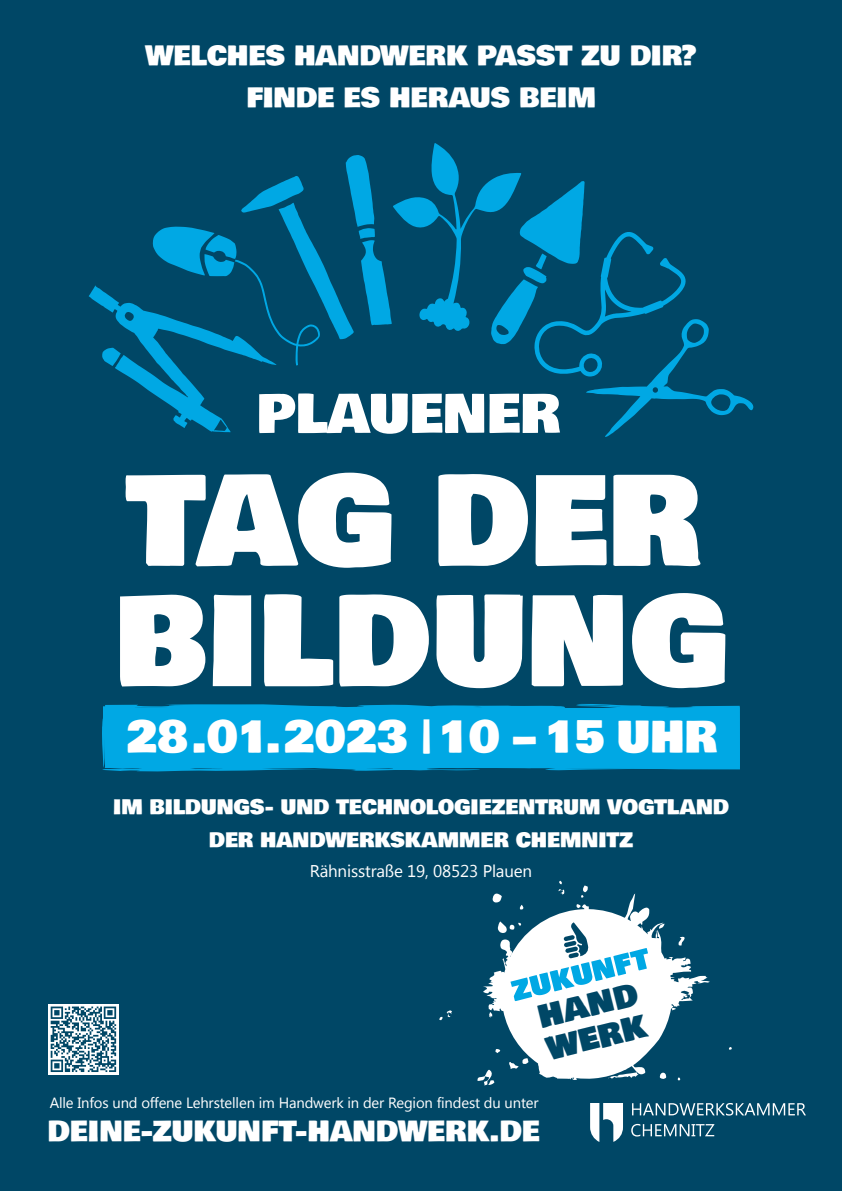
<style>
.page{position:relative;width:842px;height:1191px;background:#004766}
.page>*{position:absolute;margin:0;border:0;box-sizing:border-box;transform-origin:0 0}
.t1{font:52.2px "Bowlby One";color:#fff}
.t2{font:42.5px "Bowlby One";color:#fff}
.t3{font:35px/33.2px "Bowlby One SC";color:#004766}
.t4{font:27.8px "Bowlby One";color:#fff}
.t5{font:26.6px/42px "Bowlby One";color:#fff;text-align:center}
.t6{font:20px/33px "Bowlby One";color:#fff;text-align:center}
.t7{font:17px "Lao UI";letter-spacing:-.01em;color:#fff}
.t8{font:14.8px "Lao UI";letter-spacing:-.01em;color:#fff}
</style>
<div class="page">
<svg style="left:477px;top:880px;width:233px;height:205px"></svg>
<svg style="left:510px;top:922px;width:138px;height:79px;background:#b8deec"></svg>
<svg style="left:659px;top:1070px;width:8px;height:9px"></svg>
<svg style="left:676px;top:1075px;width:5px;height:6px"></svg>
<svg style="left:439px;top:1009px;width:293px;height:42px"></svg>
<svg style="left:48px;top:1004px;width:71px;height:70px"></svg>
<svg style="left:49px;top:1004px;width:69px;height:69px"></svg>
<svg style="left:51px;top:1006px;width:65px;height:66px"></svg>
<div style="left:102px;top:704px;width:638px;height:67px;background:#00a8e4"></div>
<svg style="left:89px;top:143px;width:664px;height:294px"></svg>
<svg style="left:126px;top:472px;width:265px;height:96px"></svg>
<svg style="left:438px;top:474px;width:90px;height:92px"></svg>
<svg style="left:536px;top:475px;width:71px;height:91px;background:#dee7eb"></svg>
<svg style="left:613px;top:475px;width:87px;height:91px;background:#d9e4e8"></svg>
<svg style="left:120px;top:594px;width:85px;height:92px;background:#d8e3e8"></svg>
<div style="left:213px;top:594px;width:38px;height:92px;background:#fff"></div>
<svg style="left:264px;top:594px;width:69px;height:92px"></svg>
<svg style="left:339px;top:594px;width:90px;height:92px"></svg>
<svg style="left:436px;top:594px;width:87px;height:94px;background:#d3dfe4"></svg>
<svg style="left:532px;top:595px;width:91px;height:91px;background:#e3eaee"></svg>
<svg style="left:632px;top:593px;width:93px;height:95px"></svg>
<svg style="left:631px;top:1123px;width:83px;height:13px"></svg>
<svg style="left:632px;top:1103px;width:174px;height:12px"></svg>
<svg style="left:590px;top:1103px;width:33px;height:39px"></svg>
<h3 class="t5" style="left:146px;top:35px;width:552px">WELCHES HANDWERK PASST ZU DIR?<br>FINDE ES HERAUS BEIM</h3>
<h1 class="t1" style="left:256px;top:374px;width:305px">PLAUENER</h1>
<h2 class="t2" style="left:126px;top:705px;width:592px">28.01.2023 | 10 – 15 UHR</h2>
<p class="t6" style="left:113px;top:791px;width:617px">IM BILDUNGS- UND TECHNOLOGIEZENTRUM VOGTLAND<br>DER HANDWERKSKAMMER CHEMNITZ</p>
<p class="t7" style="left:310px;top:859px;width:224px">Rähnisstraße 19, 08523 Plauen</p>
<h3 class="t3" style="left:535px;top:1001px;width:104px;rotate:-14deg">hand werk</h3>
<p class="t8" style="left:50px;top:1093px;width:490px">Alle Infos und offene Lehrstellen im Handwerk in der Region findest du unter</p>
<h3 class="t4" style="left:48px;top:1109px;width:494px">DEINE-ZUKUNFT-HANDWERK.DE</h3>
</div>
